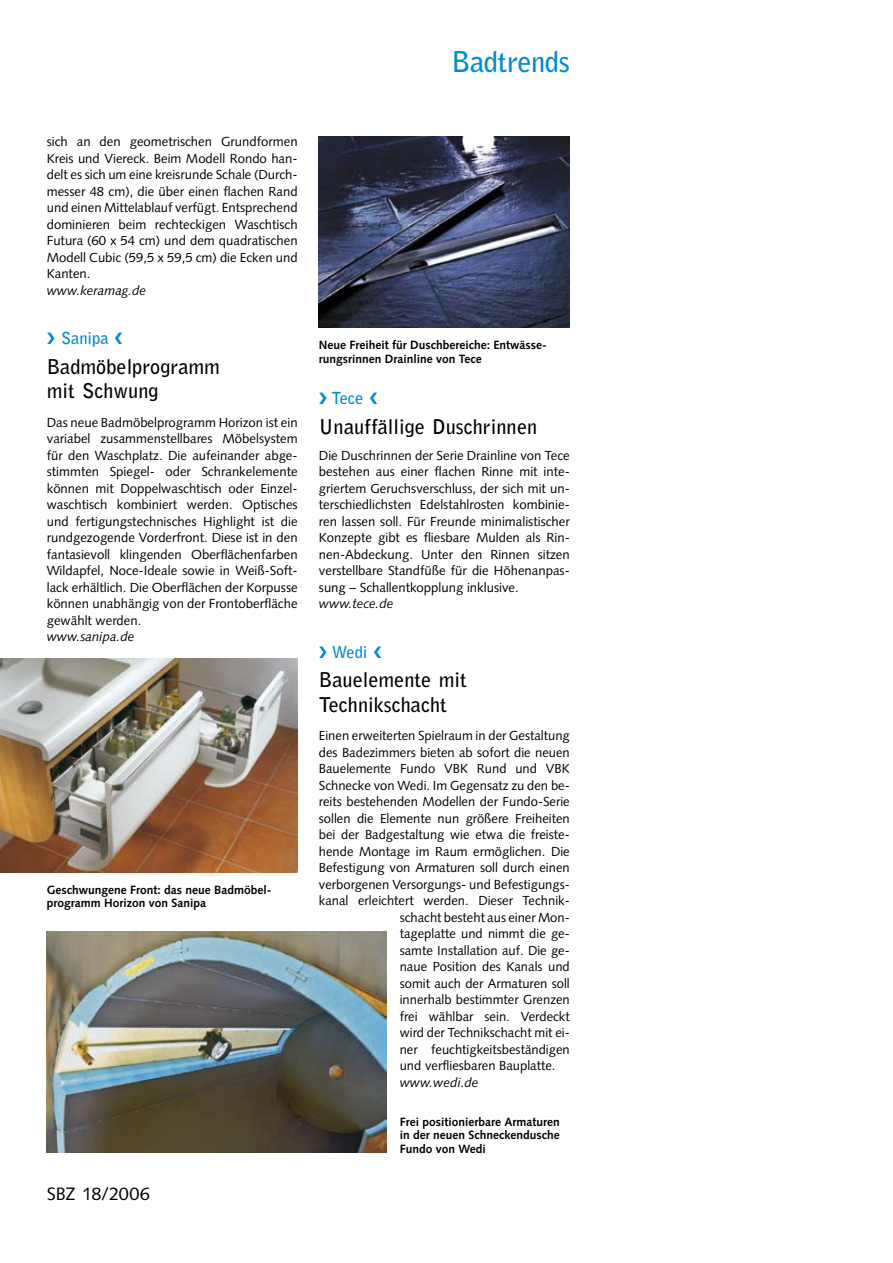
<style>
.page{position:relative;width:893px;height:1263px;background:#fff}
.page>*{position:absolute;margin:0;border:0;box-sizing:border-box;transform-origin:0 0}
.t1{font:700 28.5px "Bell Gothic Std";letter-spacing:-.015em;color:#008bd0}
.t2{font:700 20.25px/24.8px "Bell Gothic Std";color:#000}
.t3{font:18px "Syntax LT Std";letter-spacing:-.005em;color:#000}
.t4{font:700 16.5px "Bell Gothic Std";color:#008bd0}
.t5{font:13.2px/16.5px "Syntax LT Std";color:#000;text-align:justify}
.t6{font:italic 13.2px "Syntax LT Std";color:#000}
.t7{font:700 12px/13.5px "Syntax LT Std";color:#000}
</style>
<div class="page">
<img style="left:0;top:659px;width:298px;height:213px">
<img style="left:319px;top:136px;width:251px;height:192px">
<img style="left:47px;top:931px;width:340px;height:222px">
<h1 class="t1" style="left:451px;top:45px;width:120px">Badtrends</h1>
<p class="t5" style="left:47px;top:133px;width:252px">sich an den geometrischen Grundformen Kreis und Viereck. Beim Modell Rondo han&shy;delt es sich um eine kreisrunde Schale (Durch&shy;messer 48 cm), die über einen flachen Rand und einen Mittelablauf verfügt. Entsprechend dominieren beim rechteckigen Waschtisch Futura (60 x 54 cm) und dem quadratischen Modell Cubic (59,5 x 59,5 cm) die Ecken und Kanten.</p>
<p class="t6" style="left:47px;top:282px;width:101px">www.keramag.de</p>
<p class="t4" style="left:47px;top:328px;width:78px">❯ Sanipa ❮</p>
<h2 class="t2" style="left:47px;top:354px;width:175px">Badmöbelprogramm mit Schwung</h2>
<p class="t5" style="left:47px;top:414px;width:252px">Das neue Badmöbelprogramm Horizon ist ein variabel zusammenstellbares Möbelsystem für den Waschplatz. Die aufeinander abge&shy;stimmten Spiegel- oder Schrankelemente können mit Doppelwaschtisch oder Einzel&shy;waschtisch kombiniert werden. Optisches und fertigungstechnisches Highlight ist die rundgezogende Vorderfront. Diese ist in den fantasievoll klingenden Oberflächenfarben Wildapfel, Noce-Ideale sowie in Weiß-Soft&shy;lack erhältlich. Die Oberflächen der Korpusse können unabhängig von der Frontoberfläche gewählt werden.</p>
<p class="t6" style="left:47px;top:629px;width:89px">www.sanipa.de</p>
<p class="t7" style="left:47px;top:883px;width:225px">Geschwungene Front: das neue Badmöbel&shy;programm Horizon von Sanipa</p>
<h3 class="t3" style="left:47px;top:1183px;width:105px">SBZ 18/2006</h3>
<p class="t7" style="left:319px;top:338px;width:229px">Neue Freiheit für Duschbereiche: Entwässe&shy;rungsrinnen Drainline von Tece</p>
<p class="t4" style="left:319px;top:388px;width:60px">❯ Tece ❮</p>
<h2 class="t2" style="left:319px;top:414px;width:220px">Unauffällige Duschrinnen</h2>
<p class="t5" style="left:319px;top:447px;width:252px">Die Duschrinnen der Serie Drainline von Tece bestehen aus einer flachen Rinne mit inte&shy;griertem Geruchsverschluss, der sich mit un&shy;terschiedlichsten Edelstahlrosten kombinie&shy;ren lassen soll. Für Freunde minimalistischer Konzepte gibt es fliesbare Mulden als Rin&shy;nen-Abdeckung. Unter den Rinnen sitzen verstellbare Standfüße für die Höhenanpas&shy;sung – Schallentkopplung inklusive.</p>
<p class="t6" style="left:319px;top:596px;width:76px">www.tece.de</p>
<p class="t4" style="left:319px;top:642px;width:64px">❯ Wedi ❮</p>
<h2 class="t2" style="left:319px;top:668px;width:149px">Bauelemente mit<br>Technikschacht</h2>
<p class="t5" style="left:319px;top:727px;width:252px">Einen erweiterten Spielraum in der Gestaltung</p>
<p class="t5" style="left:319px;top:744px;width:252px">des Badezimmers bieten ab sofort die neuen</p>
<p class="t5" style="left:319px;top:760px;width:252px">Bauelemente Fundo VBK Rund und VBK</p>
<p class="t5" style="left:319px;top:777px;width:252px">Schnecke von Wedi. Im Gegensatz zu den be-</p>
<p class="t5" style="left:319px;top:793px;width:252px">reits bestehenden Modellen der Fundo-Serie</p>
<p class="t5" style="left:319px;top:810px;width:252px">sollen die Elemente nun größere Freiheiten</p>
<p class="t5" style="left:319px;top:826px;width:252px">bei der Badgestaltung wie etwa die freiste-</p>
<p class="t5" style="left:319px;top:843px;width:252px">hende Montage im Raum ermöglichen. Die</p>
<p class="t5" style="left:319px;top:859px;width:252px">Befestigung von Armaturen soll durch einen</p>
<p class="t5" style="left:319px;top:876px;width:252px">verborgenen Versorgungs- und Befestigungs-</p>
<p class="t5" style="left:319px;top:892px;width:252px">kanal erleichtert werden. Dieser Technik-</p>
<p class="t5" style="left:400px;top:909px;width:172px">schacht besteht aus einer Mon-</p>
<p class="t5" style="left:400px;top:925px;width:172px">tageplatte und nimmt die ge-</p>
<p class="t5" style="left:400px;top:942px;width:172px">samte Installation auf. Die ge-</p>
<p class="t5" style="left:400px;top:958px;width:172px">naue Position des Kanals und</p>
<p class="t5" style="left:400px;top:975px;width:172px">somit auch der Armaturen soll</p>
<p class="t5" style="left:400px;top:991px;width:172px">innerhalb bestimmter Grenzen</p>
<p class="t5" style="left:400px;top:1008px;width:172px">frei wählbar sein. Verdeckt</p>
<p class="t5" style="left:400px;top:1024px;width:172px">wird der Technikschacht mit ei-</p>
<p class="t5" style="left:400px;top:1041px;width:172px">ner feuchtigkeitsbeständigen</p>
<p class="t5" style="left:400px;top:1057px;width:157px">und verfliesbaren Bauplatte.</p>
<p class="t6" style="left:400px;top:1074px;width:80px">www.wedi.de</p>
<p class="t7" style="left:400px;top:1115px;width:162px;text-align:justify">Frei positionierbare Armaturen in der neuen Schneckendusche Fundo von Wedi</p>
</div>
